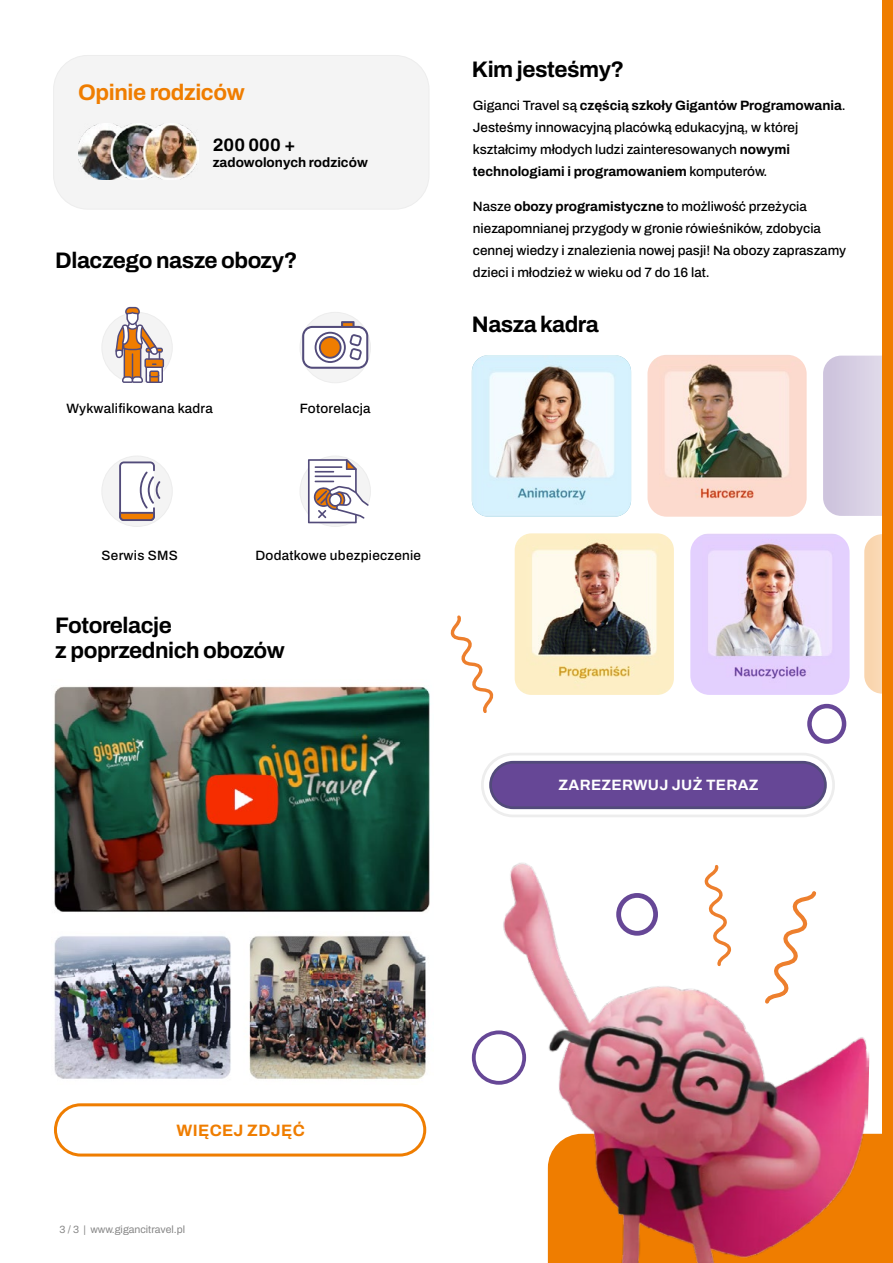
<style>
.page{position:relative;width:893px;height:1263px;background:#fff}
.page>*{position:absolute;margin:0;border:0;box-sizing:border-box;transform-origin:0 0}
.t1{font:700 22.5px/24.8px "Archivo";letter-spacing:-.02em;color:#000}
.t2{font:700 22.5px "Archivo";letter-spacing:-.02em;color:#ef7d00}
.t3{font:700 18px "Archivo";color:#000}
.t4{font:700 16.5px "Archivo";letter-spacing:.02em;color:#ef7d00}
.t5{font:700 15px "Archivo";letter-spacing:.02em;color:#fff}
.t6{font:500 13.5px/21.9px "Archivo";color:#000}
.t7{font:500 13.5px "Archivo";letter-spacing:.02em;color:#000}
.t8{font:700 13.5px "Archivo";color:#000}
.t9{font:10.5px "Archivo";color:#878787}
.s1{font-weight:700}
</style>
<div class="page">
<div style="left:481px;top:753px;width:354px;height:64px;border:19px solid #ededed;border-radius:23px"></div>
<div style="left:484px;top:755px;width:348px;height:59px;border:14px solid #fff;border-radius:23px"></div>
<div style="left:54px;top:55px;width:375px;height:154px;background:#f4f4f4;border-radius:34px"></div>
<div style="left:53px;top:55px;width:376px;height:154px;border:1px solid #ededed;border-radius:34px"></div>
<img style="left:78px;top:124px;width:120px;height:55px">
<svg style="left:873px;top:1134px;width:9px;height:129px"></svg>
<img style="left:503px;top:863px;width:370px;height:400px">
<div style="left:472px;top:1030px;width:54px;height:55px;border:4px solid #664796;border-radius:50%"></div>
<div style="left:616px;top:893px;width:42px;height:43px;border:5px solid #664796;border-radius:50%"></div>
<div style="left:807px;top:704px;width:39px;height:40px;border:4px solid #664796;border-radius:50%"></div>
<img style="left:472px;top:355px;width:159px;height:162px">
<img style="left:515px;top:533px;width:159px;height:162px">
<img style="left:647px;top:355px;width:160px;height:162px">
<img style="left:690px;top:533px;width:159px;height:162px">
<svg style="left:823px;top:356px;width:59px;height:160px;background:#d6cee3"></svg>
<svg style="left:864px;top:534px;width:18px;height:160px;background:#f9d9b6"></svg>
<div style="left:882px;top:0;width:11px;height:1263px;background:#ef7d00"></div>
<svg style="left:762px;top:888px;width:57px;height:119px"></svg>
<svg style="left:450px;top:615px;width:44px;height:98px"></svg>
<svg style="left:701px;top:863px;width:30px;height:105px"></svg>
<div style="left:300px;top:456px;width:70px;height:70px;background:#f4f4f4;border-radius:50%"></div>
<div style="left:300px;top:456px;width:71px;height:71px;border:1px solid #ededed;border-radius:50%"></div>
<div style="left:300px;top:312px;width:70px;height:71px;background:#f4f4f4;border-radius:50%"></div>
<div style="left:300px;top:312px;width:71px;height:71px;border:1px solid #ededed;border-radius:50%"></div>
<div style="left:102px;top:456px;width:70px;height:70px;background:#f4f4f4;border-radius:50%"></div>
<div style="left:102px;top:456px;width:71px;height:71px;border:1px solid #ededed;border-radius:50%"></div>
<div style="left:102px;top:312px;width:70px;height:71px;background:#f4f4f4;border-radius:50%"></div>
<svg style="left:308px;top:459px;width:61px;height:64px"></svg>
<svg style="left:115px;top:307px;width:49px;height:76px"></svg>
<svg style="left:119px;top:461px;width:41px;height:60px"></svg>
<svg style="left:302px;top:321px;width:66px;height:48px"></svg>
<img style="left:54px;top:686px;width:376px;height:393px">
<div style="left:54px;top:1103px;width:372px;height:53px;border:3px solid #ef7d00;border-radius:25px"></div>
<div style="left:491px;top:762px;width:334px;height:46px;background:#664796;border-radius:23px"></div>
<div style="left:489px;top:761px;width:338px;height:48px;border:3px solid #524b7a;border-radius:23px"></div>
<h1 class="t2" style="left:78px;top:75px;width:168px">Opinie rodziców</h1>
<h2 class="t3" style="left:213px;top:132px;width:84px">200 000 +</h2>
<p class="t8" style="left:213px;top:152px;width:156px">zadowolonych rodziców</p>
<h1 class="t1" style="left:55px;top:248px;width:244px">Dlaczego nasze obozy?</h1>
<p class="t7" style="left:67px;top:398px;width:148px">Wykwalifikowana kadra</p>
<p class="t7" style="left:300px;top:398px;width:72px">Fotorelacja</p>
<h1 class="t1" style="left:472px;top:57px;width:154px">Kim jesteśmy?</h1>
<p class="t6" style="left:473px;top:95px;width:374px">Giganci Travel są <span class="s1">częścią szkoły Gigantów Programowania</span>.<br>Jesteśmy innowacyjną placówką edukacyjną, w której kształcimy młodych ludzi zainteresowanych <span class="s1">nowymi technologiami i programowaniem</span> komputerów.</p>
<p class="t6" style="left:473px;top:196px;width:375px">Nasze <span class="s1">obozy programistyczne</span> to możliwość przeżycia niezapomnianej przygody w gronie rówieśników, zdobycia cennej wiedzy i znalezienia nowej pasji! Na obozy zapraszamy dzieci i młodzież w wieku od 7 do 16 lat.</p>
<h1 class="t1" style="left:472px;top:312px;width:129px">Nasza kadra</h1>
<p class="t7" style="left:102px;top:545px;width:78px">Serwis SMS</p>
<p class="t7" style="left:255px;top:545px;width:167px">Dodatkowe ubezpieczenie</p>
<h1 class="t1" style="left:55px;top:613px;width:231px">Fotorelacje<br>z poprzednich obozów</h1>
<p class="t5" style="left:559px;top:774px;width:202px">ZAREZERWUJ JUŻ TERAZ</p>
<p class="t4" style="left:177px;top:1117px;width:130px">WIĘCEJ ZDJĘĆ</p>
<p class="t9" style="left:60px;top:1221px;width:127px">3 / 3 | www.gigancitravel.pl</p>
</div>
